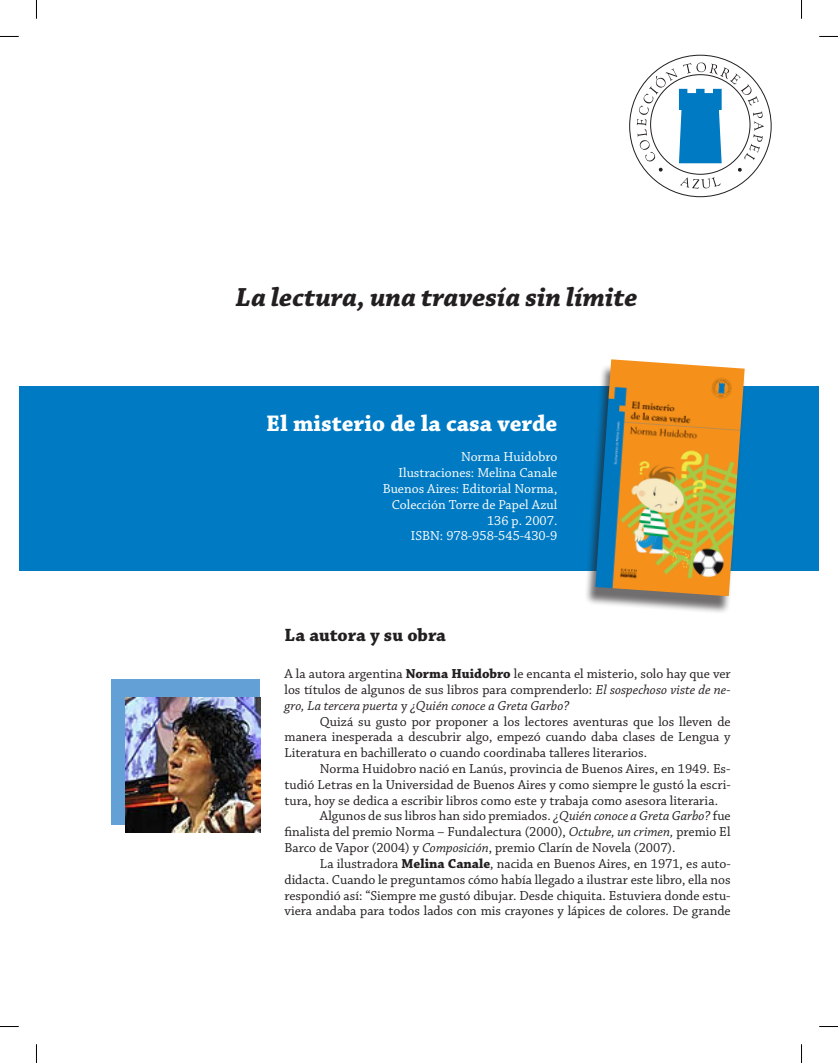
<style>
.page{position:relative;width:838px;height:1063px;background:#fff}
.page>*{position:absolute;margin:0;border:0;box-sizing:border-box;transform-origin:0 0}
.t1{font:italic 700 27.5px "Chaparral Pro";color:#231f20}
.t2{font:700 23.75px "Chaparral Pro";color:#fff}
.t3{font:700 18.75px "Chaparral Pro";color:#231f20}
.t4{font:13.75px/15.8px "Chaparral Pro";color:#231f20;text-align:justify}
.t5{font:13.75px/15.8px "Chaparral Pro";color:#fff;text-align:right}
.s1{font-weight:700}
.s2{font-style:italic}
</style>
<div class="page">
<div style="left:19px;top:386px;width:800px;height:185px;background:#007ac2"></div>
<svg style="left:637px;top:63px;width:127px;height:126px"></svg>
<div style="left:112px;top:679px;width:148px;height:145px;background:#62a0d6"></div>
<img style="left:125px;top:698px;width:135px;height:135px">
<div style="left:584px;top:364px;width:162px;height:250px;background:#231f20;opacity:.65"></div>
<img style="left:595px;top:359px;width:150px;height:237px">
<svg style="left:0;top:36px;width:19px;height:1px"></svg>
<svg style="left:819px;top:36px;width:19px;height:1px"></svg>
<svg style="left:0;top:1026px;width:19px;height:1px"></svg>
<svg style="left:819px;top:1026px;width:19px;height:1px"></svg>
<svg style="left:36px;top:0;width:1px;height:19px"></svg>
<svg style="left:36px;top:1044px;width:1px;height:19px"></svg>
<svg style="left:801px;top:0;width:1px;height:19px"></svg>
<svg style="left:801px;top:1044px;width:1px;height:19px"></svg>
<h1 class="t1" style="left:236px;top:281px;width:403px">La lectura, una travesía sin límite</h1>
<h2 class="t2" style="left:266px;top:410px;width:293px">El misterio de la casa verde</h2>
<p class="t5" style="left:383px;top:450px;width:176px">Norma Huidobro<br>Ilustraciones: Melina Canale<br>Buenos Aires: Editorial Norma,<br>Colección Torre de Papel Azul<br>136 p. 2007.<br>ISBN: 978-958-545-430-9</p>
<h3 class="t3" style="left:284px;top:624px;width:163px">La autora y su obra</h3>
<p class="t4" style="left:284px;top:666px;width:448px">A la autora argentina <span class="s1">Norma Huidobro</span> le encanta el misterio, solo hay que ver los títulos de algunos de sus libros para comprenderlo: <span class="s2">El sospechoso viste de ne&shy;gro, La tercera puerta</span> y <span class="s2">¿Quién conoce a Greta Garbo?</span></p>
<p class="t4" style="left:284px;top:714px;width:448px;text-indent:35px">Quizá su gusto por proponer a los lectores aventuras que los lleven de manera inesperada a descubrir algo, empezó cuando daba clases de Lengua y Literatura en bachillerato o cuando coordinaba talleres literarios.</p>
<p class="t4" style="left:320px;top:761px;width:412px">Norma Huidobro nació en Lanús, provincia de Buenos Aires, en 1949. Es-</p>
<p class="t4" style="left:284px;top:777px;width:448px">tudió Letras en la Universidad de Buenos Aires y como siempre le gustó la escri-</p>
<p class="t4" style="left:284px;top:793px;width:435px">tura, hoy se dedica a escribir libros como este y trabaja como asesora literaria.</p>
<p class="t4" style="left:320px;top:809px;width:412px">Algunos de sus libros han sido premiados. <span class="s2">¿Quién conoce a Greta Garbo?</span> fue</p>
<p class="t4" style="left:284px;top:825px;width:448px">finalista del premio Norma – Fundalectura (2000), <span class="s2">Octubre, un crimen,</span> premio El</p>
<p class="t4" style="left:284px;top:840px;width:392px">Barco de Vapor (2004) y <span class="s2">Composición</span>, premio Clarín de Novela (2007).</p>
<p class="t4" style="left:320px;top:856px;width:412px">La ilustradora <span class="s1">Melina Canale</span>, nacida en Buenos Aires, en 1971, es auto-</p>
<p class="t4" style="left:284px;top:872px;width:448px">didacta. Cuando le preguntamos cómo había llegado a ilustrar este libro, ella nos</p>
<p class="t4" style="left:284px;top:888px;width:448px">respondió así: “Siempre me gustó dibujar. Desde chiquita. Estuviera donde estu-</p>
<p class="t4" style="left:284px;top:904px;width:448px">viera andaba para todos lados con mis crayones y lápices de colores. De grande</p>
</div>
